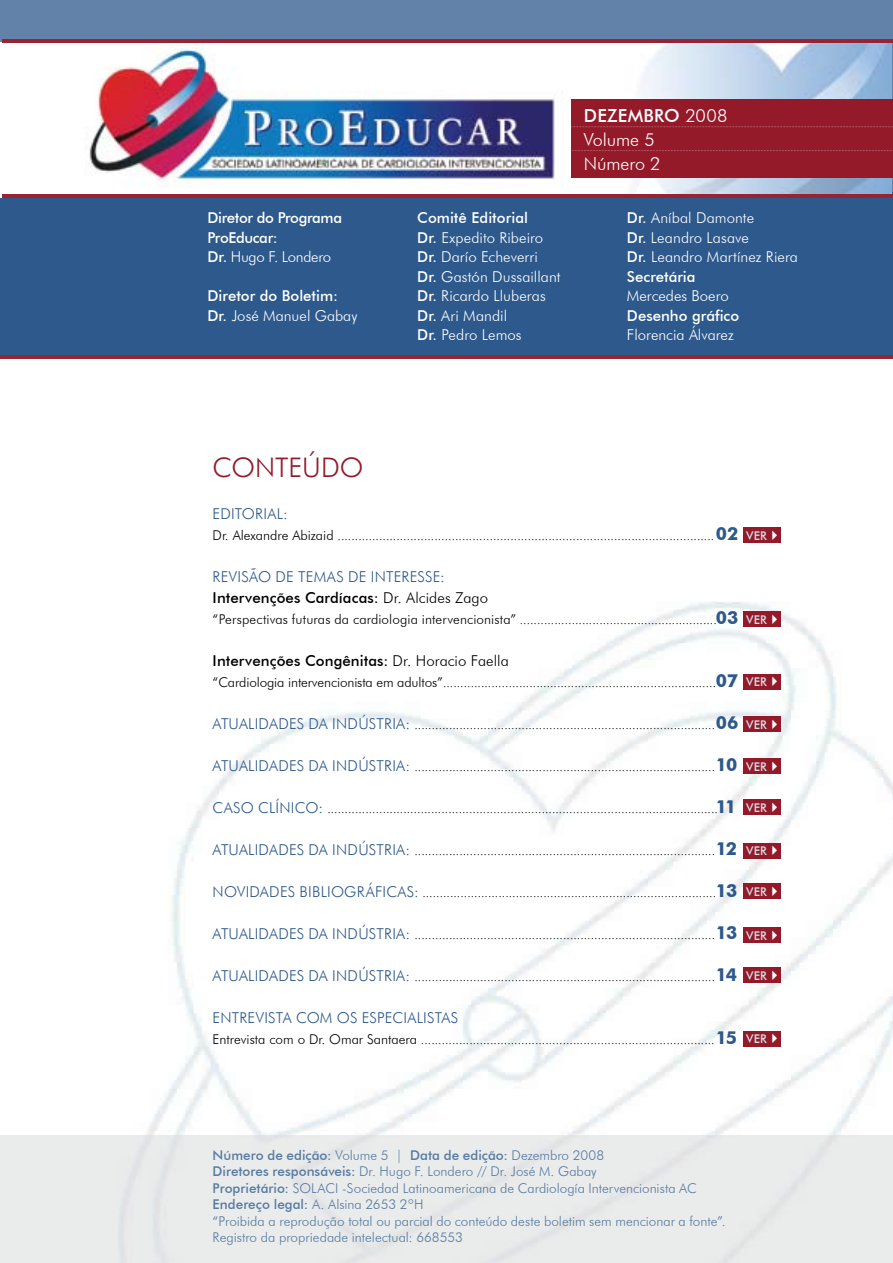
<style>
.page{position:relative;width:893px;height:1263px;background:#fff}
.page>*{position:absolute;margin:0;border:0;box-sizing:border-box;transform-origin:0 0}
.t1{font:300 27px "Futura BT";color:#941a2a}
.t2{font:300 18px/24px "Futura BT";letter-spacing:-.005em;color:#fff}
.t3{font:700 18px "Futura BT";letter-spacing:-.055em;color:#2d598c}
.t4{font:300 15px/19.5px "Futura BT";color:#fff}
.t5{font:300 15px/21px "Futura BT";letter-spacing:.015em;color:#2d598c}
.t6{font:500 15px/19.5px "Futura BT";color:#fff}
.t7{font:500 15px/19.5px "Futura BT";letter-spacing:-.025em;color:#fff}
.t8{font:500 15px "Futura BT";letter-spacing:.01em;color:#000}
.t9{font:300 13.5px/16.5px "Futura BT";color:#577aa3}
.t10{font:300 12px "Futura BT";color:#000}
.t11{font:500 12px "Futura BT";color:#d5dee8}
.s1{font-weight:300}
.s2{font-weight:500}
.s3{font-size:13.5px}
.s4{font-weight:500;color:#000}
.s5{color:#000}
.s6{font-size:15px;color:#2d598c}
.s7{color:#fff}
</style>
<div class="page">
<img style="left:118px;top:601px;width:775px;height:662px">
<div style="left:0;top:31px;width:893px;height:328px;background:#2d598c"></div>
<div style="left:0;top:0;width:893px;height:191px;background:#6282a9"></div>
<hr style="left:0;top:356px;width:893px;height:3px;background:#982333">
<div style="left:743px;top:611px;width:38px;height:16px;background:#941a2a"></div>
<div style="left:743px;top:527px;width:38px;height:16px;background:#941a2a"></div>
<div style="left:743px;top:674px;width:38px;height:15px;background:#941a2a"></div>
<div style="left:743px;top:716px;width:38px;height:16px;background:#941a2a"></div>
<div style="left:743px;top:843px;width:38px;height:15px;background:#941a2a"></div>
<img style="left:0;top:43px;width:891px;height:154px">
<div style="left:571px;top:99px;width:322px;height:79px;background:#941a2a"></div>
<svg style="left:571px;top:126px;width:322px;height:1px"></svg>
<svg style="left:572px;top:150px;width:321px;height:1px"></svg>
<hr style="left:2px;top:194px;width:891px;height:3px;background:#982333">
<hr style="left:2px;top:40px;width:891px;height:3px;background:#982333">
<div style="left:743px;top:758px;width:38px;height:16px;background:#941a2a"></div>
<div style="left:743px;top:799px;width:38px;height:16px;background:#941a2a"></div>
<div style="left:743px;top:883px;width:38px;height:16px;background:#941a2a"></div>
<div style="left:743px;top:927px;width:38px;height:16px;background:#941a2a"></div>
<div style="left:743px;top:967px;width:38px;height:15px;background:#941a2a"></div>
<div style="left:743px;top:1031px;width:38px;height:15px;background:#941a2a"></div>
<div style="left:0;top:1135px;width:118px;height:128px;background:#eaebeb"></div>
<p class="t7" style="left:208px;top:208px;width:136px">Diretor do Programa<br>ProEducar:<br>Dr. <span class="s1">Hugo F. Londero</span></p>
<p class="t6" style="left:208px;top:286px;width:151px">Diretor do boletim:<br>Dr. <span class="s1">José Manuel Gabay</span></p>
<h2 class="t2" style="left:584px;top:103px;width:145px"><span class="s2">DEzEmbRo</span> 2008<br>Volume 5<br>Número 2</h2>
<p class="t4" style="left:417px;top:208px;width:145px"><span class="s2">Comitê Editorial<br>Dr.</span> Expedito Ribeiro<br><span class="s2">Dr.</span> Darío Echeverri<br><span class="s2">Dr.</span> Gastón Dussaillant<br><span class="s2">Dr.</span> Ricardo Lluberas<br><span class="s2">Dr.</span> Ari Mandil<br><span class="s2">Dr.</span> Pedro Lemos</p>
<p class="t4" style="left:627px;top:208px;width:173px"><span class="s2">Dr.</span> Aníbal Damonte<br><span class="s2">Dr.</span> Leandro Lasave<br><span class="s2">Dr.</span> Leandro Martínez Riera<br><span class="s2">Secretária</span></p>
<p class="t4" style="left:627px;top:286px;width:103px">Mercedes Boero</p>
<p class="t6" style="left:627px;top:305px;width:114px">Desenho gráfico</p>
<p class="t4" style="left:627px;top:325px;width:108px">Florencia Álvarez</p>
<h1 class="t1" style="left:213px;top:451px;width:152px">CONTEÚDO</h1>
<p class="t5" style="left:213px;top:503px;width:77px">EDITORIAL:</p>
<p class="t10" style="left:213px;top:529px;width:503px"><span class="s3">Dr. Alexandre Abizaid</span> .............................................................................................................</p>
<p class="t5" style="left:213px;top:566px;width:277px">REVISÃO DE TEMAS DE INTERESSE:<br><span class="s4">Intervenções Cardíacas:</span> <span class="s5">Dr. Alcides Zago</span></p>
<p class="t10" style="left:213px;top:613px;width:506px"><span class="s3">“Perspectivas futuras da cardiologia intervencionista”</span> .........................................................</p>
<p class="t8" style="left:213px;top:652px;width:298px">Intervenções Congênitas: <span class="s1">Dr. Horacio Faella</span></p>
<p class="t10" style="left:213px;top:676px;width:505px"><span class="s3">“Cardiologia intervencionista em adultos”</span>...............................................................................</p>
<p class="t10" style="left:213px;top:718px;width:504px"><span class="s6">ATUALIDADES DA INDÚSTRIA:</span> .......................................................................................</p>
<p class="t10" style="left:213px;top:760px;width:504px"><span class="s6">ATUALIDADES DA INDÚSTRIA:</span> .......................................................................................</p>
<p class="t10" style="left:213px;top:802px;width:507px"><span class="s6">CASO CLÍNICO:</span> .................................................................................................................</p>
<p class="t10" style="left:213px;top:844px;width:504px"><span class="s6">ATUALIDADES DA INDÚSTRIA:</span> .......................................................................................</p>
<p class="t10" style="left:213px;top:886px;width:505px"><span class="s6">NOVIDADES BIBLIOGRÁFICAS:</span> .....................................................................................</p>
<p class="t10" style="left:213px;top:928px;width:504px"><span class="s6">ATUALIDADES DA INDÚSTRIA:</span> .......................................................................................</p>
<p class="t10" style="left:213px;top:970px;width:504px"><span class="s6">ATUALIDADES DA INDÚSTRIA:</span> .......................................................................................</p>
<p class="t5" style="left:213px;top:1007px;width:247px">ENTREVISTA COM OS ESPECIALISTAS</p>
<p class="t10" style="left:213px;top:1033px;width:504px"><span class="s3">Entrevista com o Dr. Omar Santaera</span> .....................................................................................</p>
<h2 class="t3" style="left:716px;top:523px;width:24px">02</h2>
<h2 class="t3" style="left:716px;top:607px;width:24px">03</h2>
<h2 class="t3" style="left:716px;top:670px;width:24px">07</h2>
<h2 class="t3" style="left:716px;top:712px;width:24px">06</h2>
<h2 class="t3" style="left:716px;top:754px;width:23px">10</h2>
<h2 class="t3" style="left:716px;top:796px;width:22px">11</h2>
<h2 class="t3" style="left:716px;top:838px;width:23px">12</h2>
<h2 class="t3" style="left:716px;top:880px;width:23px">13</h2>
<h2 class="t3" style="left:716px;top:922px;width:23px">13</h2>
<h2 class="t3" style="left:716px;top:964px;width:23px">14</h2>
<h2 class="t3" style="left:716px;top:1027px;width:23px">15</h2>
<p class="t11" style="left:746px;top:528px;width:37px">VER<span class="s7">✔</span></p>
<p class="t11" style="left:746px;top:612px;width:37px">VER<span class="s7">✔</span></p>
<p class="t11" style="left:746px;top:675px;width:37px">VER<span class="s7">✔</span></p>
<p class="t11" style="left:746px;top:717px;width:37px">VER<span class="s7">✔</span></p>
<p class="t11" style="left:746px;top:759px;width:37px">VER<span class="s7">✔</span></p>
<p class="t11" style="left:746px;top:800px;width:37px">VER<span class="s7">✔</span></p>
<p class="t11" style="left:746px;top:844px;width:37px">VER<span class="s7">✔</span></p>
<p class="t11" style="left:746px;top:884px;width:37px">VER<span class="s7">✔</span></p>
<p class="t11" style="left:746px;top:928px;width:37px">VER<span class="s7">✔</span></p>
<p class="t11" style="left:746px;top:968px;width:37px">VER<span class="s7">✔</span></p>
<p class="t11" style="left:746px;top:1032px;width:37px">VER<span class="s7">✔</span></p>
<p class="t9" style="left:213px;top:1147px;width:514px"><span class="s2">Número de edição:</span> Volume 5 | <span class="s2">Data de edição:</span> Dezembro 2008<br><span class="s2">Diretores responsáveis:</span> Dr. Hugo F. Londero // Dr. José M. Gabay<br><span class="s2">Proprietário:</span> SOLACI -Sociedad Latinoamericana de Cardiología Intervencionista AC <span class="s2">Endereço legal:</span> A. Alsina 2653 2ºH<br>“Proibida a reprodução total ou parcial do conteúdo deste boletim sem mencionar a fonte”.<br>Registro da propriedade intelectual: 668553</p>
</div>
